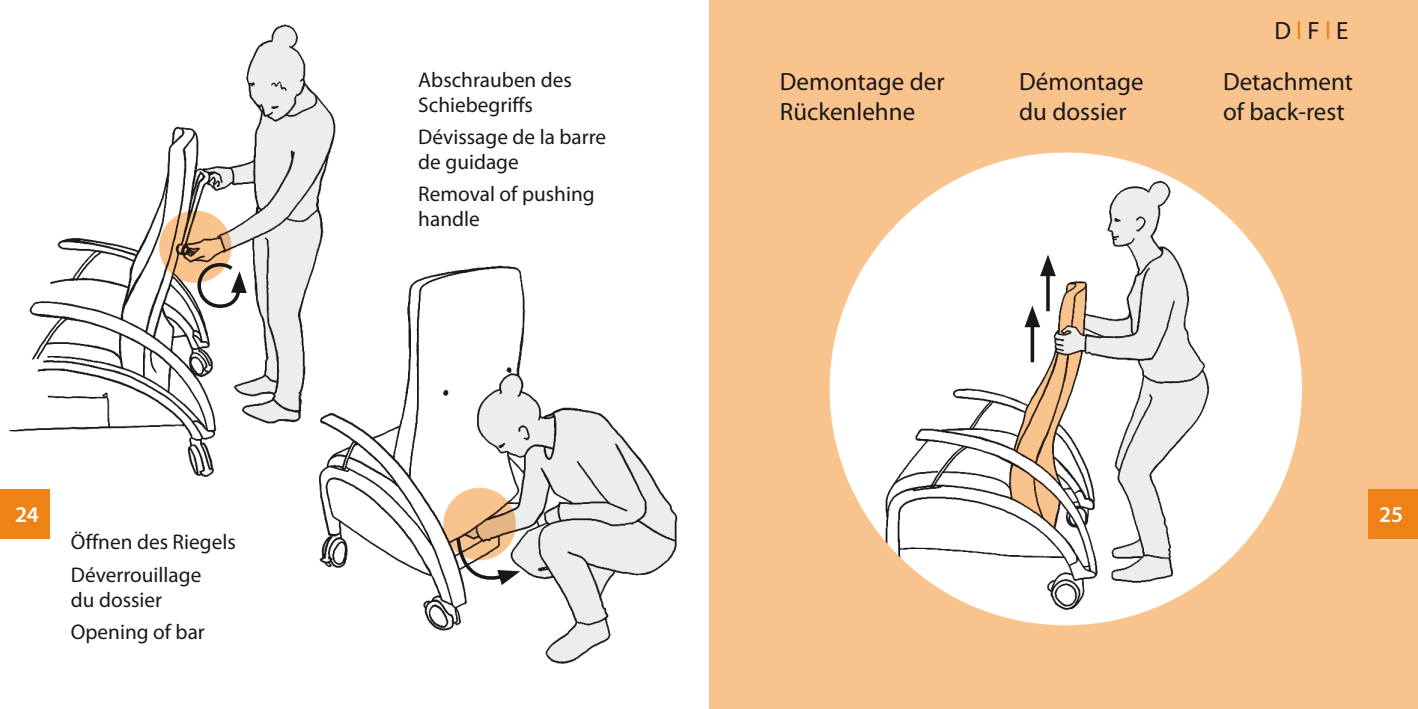
<style>
.page{position:relative;width:1418px;height:709px;background:#fff}
.page>*{position:absolute;margin:0;border:0;box-sizing:border-box;transform-origin:0 0}
.t1{font:25px/30px "Myriad Pro";color:#1a171c}
.t2{font:600 22.5px "Myriad Pro";color:#fff}
.t3{font:21.25px/25px "Myriad Pro";color:#1a171c}
.s1{color:#ef8215}
</style>
<div class="page">
<img style="left:9px;top:0;width:1408px;height:709px">
<div style="left:0;top:489px;width:50px;height:50px;background:#ef8215"></div>
<div style="left:1368px;top:489px;width:49px;height:50px;background:#ef8215"></div>
<svg style="left:196px;top:261px;width:51px;height:49px"></svg>
<svg style="left:454px;top:534px;width:66px;height:55px"></svg>
<svg style="left:1030px;top:327px;width:4px;height:35px"></svg>
<svg style="left:1024px;top:305px;width:16px;height:22px"></svg>
<hr style="left:1046px;top:270px;width:3px;height:41px;background:#1a171c">
<svg style="left:1040px;top:254px;width:15px;height:22px"></svg>
<p class="t3" style="left:418px;top:67px;width:155px">Abschrauben des<br>Schiebegriffs</p>
<p class="t3" style="left:418px;top:124px;width:189px">Dévissage de la barre de guidage</p>
<p class="t3" style="left:418px;top:181px;width:178px">Removal of pushing handle</p>
<p class="t1" style="left:780px;top:66px;width:166px">Demontage der<br>Rückenlehne</p>
<p class="t1" style="left:1274px;top:15px;width:76px">D <span class="s1">l</span> F <span class="s1">l</span> E</p>
<p class="t1" style="left:1019px;top:66px;width:126px">Démontage du dossier</p>
<p class="t1" style="left:1222px;top:66px;width:132px">Detachment of back-rest</p>
<p class="t2" style="left:15px;top:500px;width:25px">24</p>
<p class="t2" style="left:1378px;top:500px;width:26px">25</p>
<p class="t3" style="left:71px;top:526px;width:166px;line-height:32px">Öffnen des Riegels<br>Déverrouillage</p>
<p class="t3" style="left:71px;top:583px;width:135px;line-height:32px">du dossier<br>Opening of bar</p>
</div>
